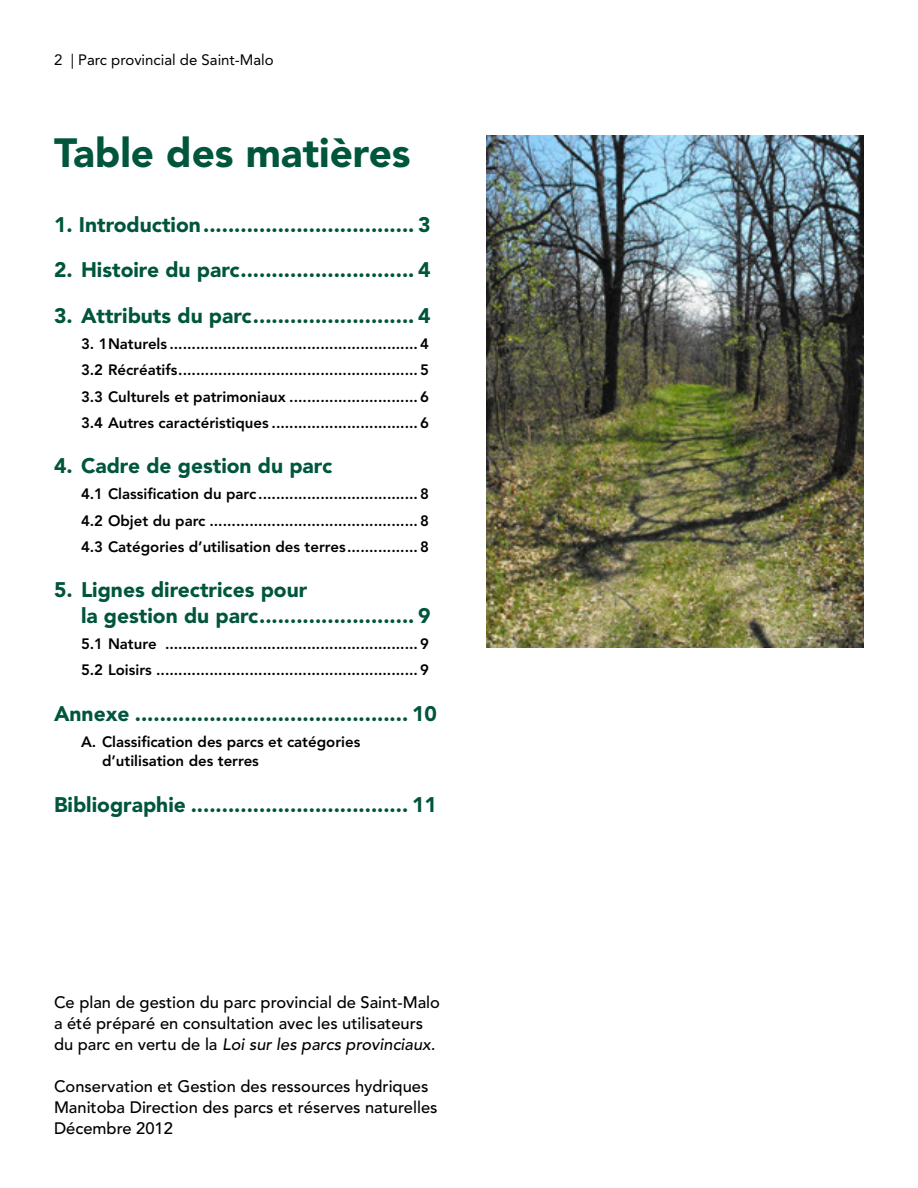
<style>
.page{position:relative;width:918px;height:1188px;background:#fff}
.page>*{position:absolute;margin:0;border:0;box-sizing:border-box;transform-origin:0 0}
.t1{font:900 40.5px "Avenir LT Std";color:#00553d}
.t2{font:900 21px/25.2px "Avenir LT Std";color:#00553d}
.t3{font:500 16.5px/21px "Avenir";color:#000}
.t4{font:800 15px/26.2px "Avenir";color:#000;text-align:justify}
.t5{font:15px "Avenir LT Std";color:#000}
.s1{font-style:italic}
</style>
<div class="page">
<img style="left:486px;top:135px;width:378px;height:512px">
<p class="t5" style="left:54px;top:51px;width:221px">2 | Parc provincial de Saint-Malo</p>
<h1 class="t1" style="left:54px;top:128px;width:358px">Table des matières</h1>
<h2 class="t2" style="left:54px;top:212px;width:378px">1. Introduction.................................. 3</h2>
<h2 class="t2" style="left:54px;top:257px;width:378px">2. Histoire du parc............................ 4</h2>
<h2 class="t2" style="left:54px;top:303px;width:378px">3. Attributs du parc.......................... 4</h2>
<p class="t4" style="left:81px;top:331px;width:349px">3. 1Naturels ........................................................4<br>3.2 Récréatifs......................................................5<br>3.3 Culturels et patrimoniaux .............................6<br>3.4 Autres caractéristiques .................................6</p>
<h2 class="t2" style="left:54px;top:453px;width:280px">4. Cadre de gestion du parc</h2>
<p class="t4" style="left:81px;top:481px;width:349px">4.1 Classification du parc ....................................8<br>4.2 Objet du parc ...............................................8<br>4.3 Catégories d’utilisation des terres................8</p>
<h2 class="t2" style="left:81px;top:577px;width:351px;text-indent:-27px">5. Lignes directrices pour<br>la gestion du parc......................... 9</h2>
<p class="t4" style="left:81px;top:631px;width:349px">5.1 Nature .........................................................9<br>5.2 Loisirs ...........................................................9</p>
<h2 class="t2" style="left:54px;top:701px;width:384px">Annexe ............................................ 10</h2>
<p class="t4" style="left:102px;top:732px;width:260px;line-height:19.5px;text-indent:-21px">A. Classification des parcs et catégories d’utilisation des terres</p>
<h2 class="t2" style="left:54px;top:792px;width:384px">Bibliographie ................................... 11</h2>
<p class="t3" style="left:54px;top:992px;width:388px">Ce plan de gestion du parc provincial de Saint-Malo a été préparé en consultation avec les utilisateurs du parc en vertu de la <span class="s1">Loi sur les parcs provinciaux.</span></p>
<p class="t3" style="left:54px;top:1076px;width:385px">Conservation et Gestion des ressources hydriques<br>Manitoba Direction des parcs et réserves naturelles<br>Décembre 2012</p>
</div>
